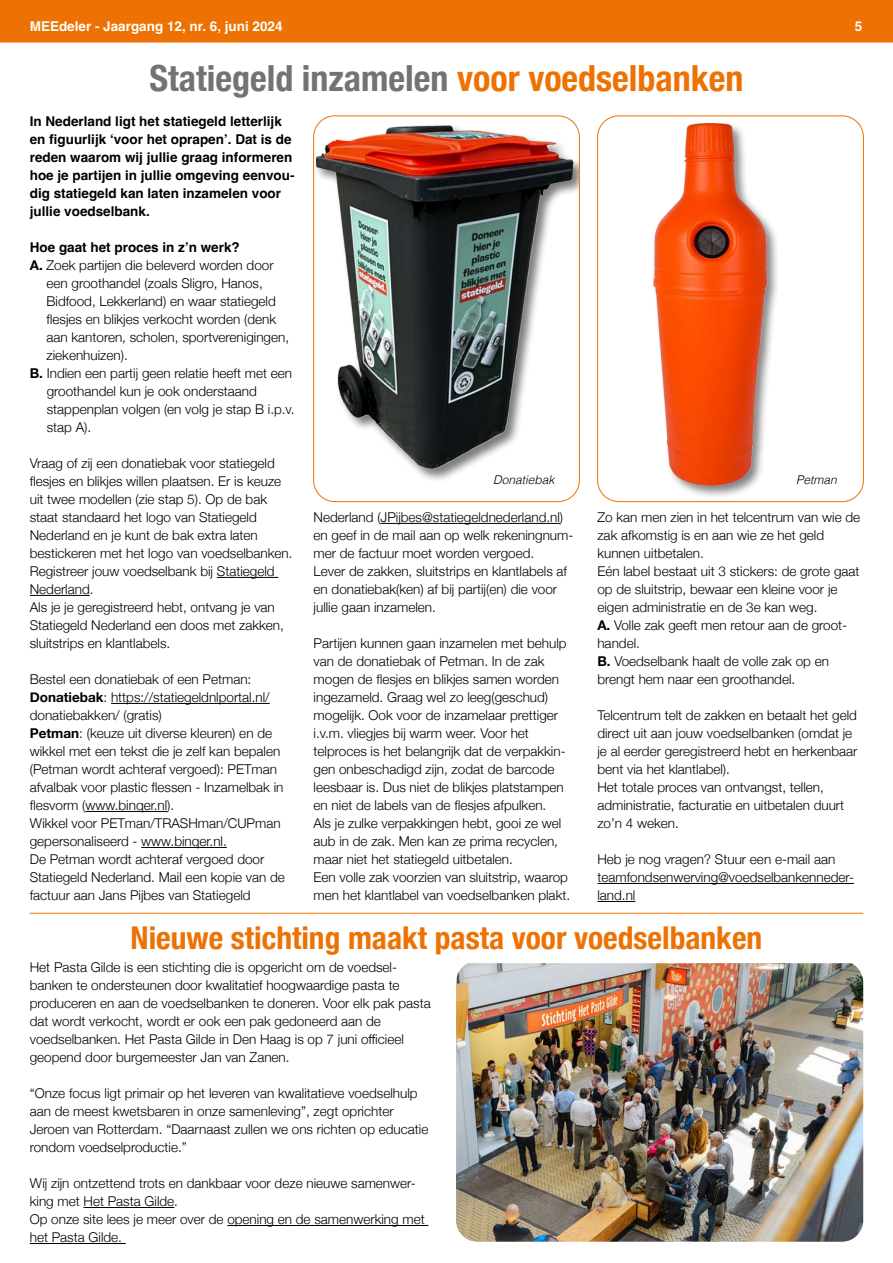
<style>
.page{position:relative;width:893px;height:1263px;background:#fff}
.page>*{position:absolute;margin:0;border:0;box-sizing:border-box;transform-origin:0 0}
.t1{font:700 condensed 36px "Helvetica Neue";color:#747373}
.t2{font:700 condensed 31.5px "Helvetica Neue";color:#ee7203}
.t3{font:300 13.5px/18px "Helvetica Neue";color:#000}
.t4{font:700 13.5px/18px "Helvetica";color:#000}
.t5{font:700 13.5px "Helvetica";color:#fff}
.t6{font:italic 300 12px "Helvetica";color:#000}
.s1{color:#ee7203}
.s2{font-weight:700}
</style>
<div class="page">
<div style="left:0;top:0;width:893px;height:43px;background:#ee7203;border:2px solid #ee7203"></div>
<hr style="left:217px;top:577px;width:61px;height:1px;background:#000">
<hr style="left:30px;top:595px;width:60px;height:1px;background:#000">
<hr style="left:111px;top:703px;width:159px;height:1px;background:#000">
<hr style="left:86px;top:811px;width:81px;height:1px;background:#000">
<hr style="left:141px;top:847px;width:86px;height:1px;background:#000">
<div style="left:314px;top:124px;width:265px;height:358px;background:#000;opacity:.52"></div>
<img style="left:316px;top:118px;width:257px;height:357px">
<div style="left:313px;top:116px;width:267px;height:386px;border:1px solid #ee7203;border-radius:21px"></div>
<div style="left:652px;top:122px;width:129px;height:377px;background:#000;opacity:.49"></div>
<img style="left:654px;top:124px;width:113px;height:361px">
<div style="left:597px;top:116px;width:267px;height:386px;border:1px solid #ee7203;border-radius:21px"></div>
<hr style="left:381px;top:523px;width:179px;height:1px;background:#000">
<hr style="left:597px;top:883px;width:257px;height:1px;background:#000">
<hr style="left:597px;top:901px;width:38px;height:1px;background:#000">
<hr style="left:30px;top:913px;width:833px;height:1px;background:#ee7203">
<hr style="left:84px;top:1207px;width:90px;height:1px;background:#000">
<hr style="left:227px;top:1225px;width:201px;height:1px;background:#000">
<hr style="left:30px;top:1243px;width:96px;height:1px;background:#000">
<img style="left:456px;top:963px;width:407px;height:279px">
<p class="t5" style="left:30px;top:18px;width:254px">MEEdeler - Jaargang 12, nr. 6, juni 2024</p>
<p class="t5" style="left:855px;top:18px;width:9px">5</p>
<h1 class="t1" style="left:149px;top:48px;width:596px">Statiegeld inzamelen <span class="s1">voor voedselbanken</span></h1>
<p class="t4" style="left:30px;top:114px;width:266px">In Nederland ligt het statiegeld letterlijk en figuurlijk ‘voor het oprapen’. Dat is de reden waarom wij jullie graag informeren hoe je partijen in jullie omgeving eenvou&shy;dig statiegeld kan laten inzamelen voor jullie voedselbank.</p>
<p class="t4" style="left:30px;top:240px;width:212px">Hoe gaat het proces in z’n werk?</p>
<p class="t3" style="left:30px;top:255px;width:245px"><span class="s2">A.</span> Zoek partijen die beleverd worden door</p>
<p class="t3" style="left:47px;top:273px;width:218px">een groothandel (zoals Sligro, Hanos,</p>
<p class="t3" style="left:47px;top:291px;width:231px">Bidfood, Lekkerland) en waar statiegeld</p>
<p class="t3" style="left:47px;top:309px;width:231px">flesjes en blikjes verkocht worden (denk</p>
<p class="t3" style="left:47px;top:327px;width:244px">aan kantoren, scholen, sportverenigingen,</p>
<p class="t3" style="left:47px;top:345px;width:83px">ziekenhuizen).</p>
<p class="t3" style="left:30px;top:363px;width:264px"><span class="s2">B.</span> Indien een partij geen relatie heeft met een</p>
<p class="t3" style="left:47px;top:381px;width:212px">groothandel kun je ook onderstaand</p>
<p class="t3" style="left:47px;top:399px;width:249px">stappenplan volgen (en volg je stap B i.p.v.</p>
<p class="t3" style="left:47px;top:417px;width:46px">stap A).</p>
<p class="t3" style="left:30px;top:453px;width:264px">Vraag of zij een donatiebak voor statiegeld flesjes en blikjes willen plaatsen. Er is keuze uit twee modellen (zie stap 5). Op de bak staat standaard het logo van Statiegeld Nederland en je kunt de bak extra laten bestickeren met het logo van voedselbanken.<br>Registreer jouw voedselbank bij Statiegeld Nederland.<br>Als je je geregistreerd hebt, ontvang je van Statiegeld Nederland een doos met zakken, sluitstrips en klantlabels.</p>
<p class="t3" style="left:30px;top:669px;width:257px">Bestel een donatiebak of een Petman:<br><span class="s2">Donatiebak</span>: https://statiegeldnlportal.nl/ donatiebakken/ (gratis)<br><span class="s2">Petman</span>: (keuze uit diverse kleuren) en de wikkel met een tekst die je zelf kan bepalen (Petman wordt achteraf vergoed): PETman afvalbak voor plastic flessen - Inzamelbak in flesvorm (www.binqer.nl).<br>Wikkel voor PETman/TRASHman/CUPman gepersonaliseerd - www.binqer.nl.<br>De Petman wordt achteraf vergoed door Statiegeld Nederland. Mail een kopie van de factuur aan Jans Pijbes van Statiegeld</p>
<p class="t6" style="left:493px;top:469px;width:63px">Donatiebak</p>
<p class="t6" style="left:796px;top:469px;width:42px">Petman</p>
<p class="t3" style="left:314px;top:507px;width:261px">Nederland (JPijbes@statiegeldnederland.nl) en geef in de mail aan op welk rekeningnum&shy;mer de factuur moet worden vergoed.<br>Lever de zakken, sluitstrips en klantlabels af en donatiebak(ken) af bij partij(en) die voor jullie gaan inzamelen.</p>
<p class="t3" style="left:314px;top:633px;width:258px">Partijen kunnen gaan inzamelen met behulp van de donatiebak of Petman. In de zak mogen de flesjes en blikjes samen worden ingezameld. Graag wel zo leeg(geschud) mogelijk. Ook voor de inzamelaar prettiger i.v.m. vliegjes bij warm weer. Voor het telproces is het belangrijk dat de verpakkin&shy;gen onbeschadigd zijn, zodat de barcode leesbaar is. Dus niet de blikjes platstampen en niet de labels van de flesjes afpulken.<br>Als je zulke verpakkingen hebt, gooi ze wel aub in de zak. Men kan ze prima recyclen, maar niet het statiegeld uitbetalen.<br>Een volle zak voorzien van sluitstrip, waarop men het klantlabel van voedselbanken plakt.</p>
<p class="t3" style="left:597px;top:507px;width:264px">Zo kan men zien in het telcentrum van wie de zak afkomstig is en aan wie ze het geld kunnen uitbetalen.<br>Eén label bestaat uit 3 stickers: de grote gaat op de sluitstrip, bewaar een kleine voor je eigen administratie en de 3e kan weg.<br><span class="s2">A.</span> Volle zak geeft men retour aan de groot&shy;handel.<br><span class="s2">B.</span> Voedselbank haalt de volle zak op en brengt hem naar een groothandel.</p>
<p class="t3" style="left:597px;top:705px;width:262px">Telcentrum telt de zakken en betaalt het geld direct uit aan jouw voedselbanken (omdat je je al eerder geregistreerd hebt en herkenbaar bent via het klantlabel).<br>Het totale proces van ontvangst, tellen, administratie, facturatie en uitbetalen duurt zo’n 4 weken.</p>
<p class="t3" style="left:597px;top:849px;width:258px">Heb je nog vragen? Stuur een e-mail aan teamfondsenwerving@voedselbankenneder&shy;land.nl</p>
<h2 class="t2" style="left:131px;top:911px;width:633px">Nieuwe stichting maakt pasta voor voedselbanken</h2>
<p class="t3" style="left:30px;top:957px;width:402px">Het Pasta Gilde is een stichting die is opgericht om de voedsel&shy;banken te ondersteunen door kwalitatief hoogwaardige pasta te produceren en aan de voedselbanken te doneren. Voor elk pak pasta dat wordt verkocht, wordt er ook een pak gedoneerd aan de voedselbanken. Het Pasta Gilde in Den Haag is op 7 juni officieel geopend door burgemeester Jan van Zanen.</p>
<p class="t3" style="left:30px;top:1083px;width:400px">“Onze focus ligt primair op het leveren van kwalitatieve voedselhulp aan de meest kwetsbaren in onze samenleving”, zegt oprichter Jeroen van Rotterdam. “Daarnaast zullen we ons richten op educatie rondom voedselproductie.”</p>
<p class="t3" style="left:30px;top:1173px;width:396px">Wij zijn ontzettend trots en dankbaar voor deze nieuwe samenwer&shy;king met Het Pasta Gilde.<br>Op onze site lees je meer over de opening en de samenwerking met het Pasta Gilde.</p>
</div>
